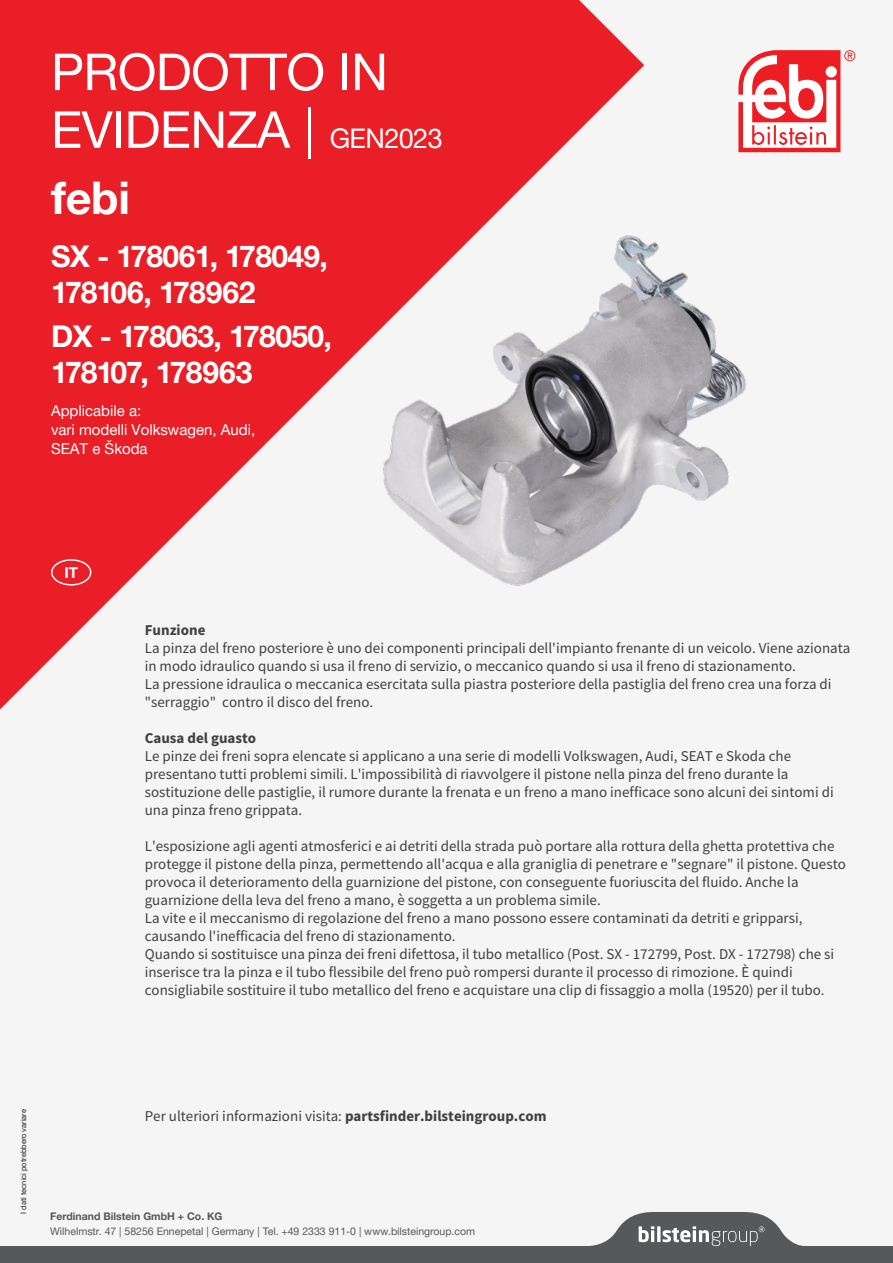
<style>
.page{position:relative;width:893px;height:1263px;background:#f4f5f4}
.page>*{position:absolute;margin:0;border:0;box-sizing:border-box;transform-origin:0 0}
.NPH_Info_Headline{font:51px/57.8px "Helvetica Neue World 55 Roman";letter-spacing:-.015em;color:#fff}
.NPH_Info_Headline-2{font:700 45px "Helvetica Neue World 75";color:#fff}
.NPH_To_Fit{font:700 30px/36px "Helvetica Neue World 75";letter-spacing:-.02em;color:#fff}
.t1{font:15px/18px "Source Sans Pro";color:#404040}
.NPH_To_Fit-2{font:15px/19.2px "Helvetica Neue World 55 Roman";color:#fff}
.t2{font:700 15px "Source Sans Pro";color:#404040}
.t3{font:700 15px "Helvetica Neue World 75";color:#fff}
.t4{font:10.5px "Helvetica Neue World 55 Roman";color:#57585a}
.t5{font:700 10.5px "Helvetica Neue World 75";color:#57585a}
.t6{font:7.5px "Helvetica Neue World 55 Roman";color:#231f20}
.s1{font-family:"Helvetica Neue World 45 Lt"}
.s2{font-size:27px}
.s3{font-weight:700}
</style>
<div class="page">
<svg style="left:0;top:0;width:644px;height:710px;fill:#e91e26"></svg>
<svg style="left:0;top:1212px;width:893px;height:51px"></svg>
<svg style="left:639px;top:1226px;width:126px;height:20px"></svg>
<svg style="left:738px;top:50px;width:117px;height:102px"></svg>
<div style="left:51px;top:559px;width:40px;height:26px;border:2px solid #fff;border-radius:50%"></div>
<img style="left:343px;top:224px;width:404px;height:372px">
<p class="NPH_Info_Headline" style="left:51px;top:44px;width:393px">PRODOTTO IN<br>EVIDENZA <span class="s1">|</span> <span class="s2">GEN2023</span></p>
<p class="NPH_Info_Headline-2" style="left:51px;top:172px;width:81px">febi</p>
<p class="NPH_To_Fit" style="left:51px;top:238px;width:278px">SX - 178061, 178049,<br>178106, 178962</p>
<p class="NPH_To_Fit" style="left:51px;top:319px;width:282px">DX - 178063, 178050,<br>178107, 178963</p>
<p class="NPH_To_Fit-2" style="left:51px;top:401px;width:206px">Applicabile a:<br>vari modelli Volkswagen, Audi,<br>SEAT e Škoda</p>
<p class="t3" style="left:64px;top:564px;width:15px">IT</p>
<p class="t2" style="left:145px;top:620px;width:62px">Funzione</p>
<p class="t1" style="left:145px;top:639px;width:707px">La pinza del freno posteriore è uno dei componenti principali dell'impianto frenante di un veicolo. Viene azionata in modo idraulico quando si usa il freno di servizio, o meccanico quando si usa il freno di stazionamento.<br>La pressione idraulica o meccanica esercitata sulla piastra posteriore della pastiglia del freno crea una forza di "serraggio" contro il disco del freno.</p>
<p class="t2" style="left:145px;top:728px;width:113px">Causa del guasto</p>
<p class="t1" style="left:145px;top:747px;width:690px">Le pinze dei freni sopra elencate si applicano a una serie di modelli Volkswagen, Audi, SEAT e Skoda che presentano tutti problemi simili. L'impossibilità di riavvolgere il pistone nella pinza del freno durante la sostituzione delle pastiglie, il rumore durante la frenata e un freno a mano inefficace sono alcuni dei sintomi di una pinza freno grippata.</p>
<p class="t1" style="left:145px;top:837px;width:703px">L'esposizione agli agenti atmosferici e ai detriti della strada può portare alla rottura della ghetta protettiva che protegge il pistone della pinza, permettendo all'acqua e alla graniglia di penetrare e "segnare" il pistone. Questo provoca il deterioramento della guarnizione del pistone, con conseguente fuoriuscita del fluido. Anche la guarnizione della leva del freno a mano, è soggetta a un problema simile.<br>La vite e il meccanismo di regolazione del freno a mano possono essere contaminati da detriti e gripparsi, causando l'inefficacia del freno di stazionamento.<br>Quando si sostituisce una pinza dei freni difettosa, il tubo metallico (Post. SX - 172799, Post. DX - 172798) che si inserisce tra la pinza e il tubo flessibile del freno può rompersi durante il processo di rimozione. È quindi consigliabile sostituire il tubo metallico del freno e acquistare una clip di fissaggio a molla (19520) per il tubo.</p>
<p class="t6" style="left:19px;top:1213px;width:106px;rotate:-90deg">I dati tecnici potrebbero variare</p>
<p class="t1" style="left:145px;top:1107px;width:403px">Per ulteriori informazioni visita: <span class="s3">partsfinder.bilsteingroup.com</span></p>
<p class="t5" style="left:50px;top:1210px;width:174px">Ferdinand Bilstein GmbH + Co. KG</p>
<p class="t4" style="left:50px;top:1225px;width:426px">Wilhelmstr. 47 | 58256 Ennepetal | Germany | Tel. +49 2333 911-0 | www.bilsteingroup.com</p>
</div>
